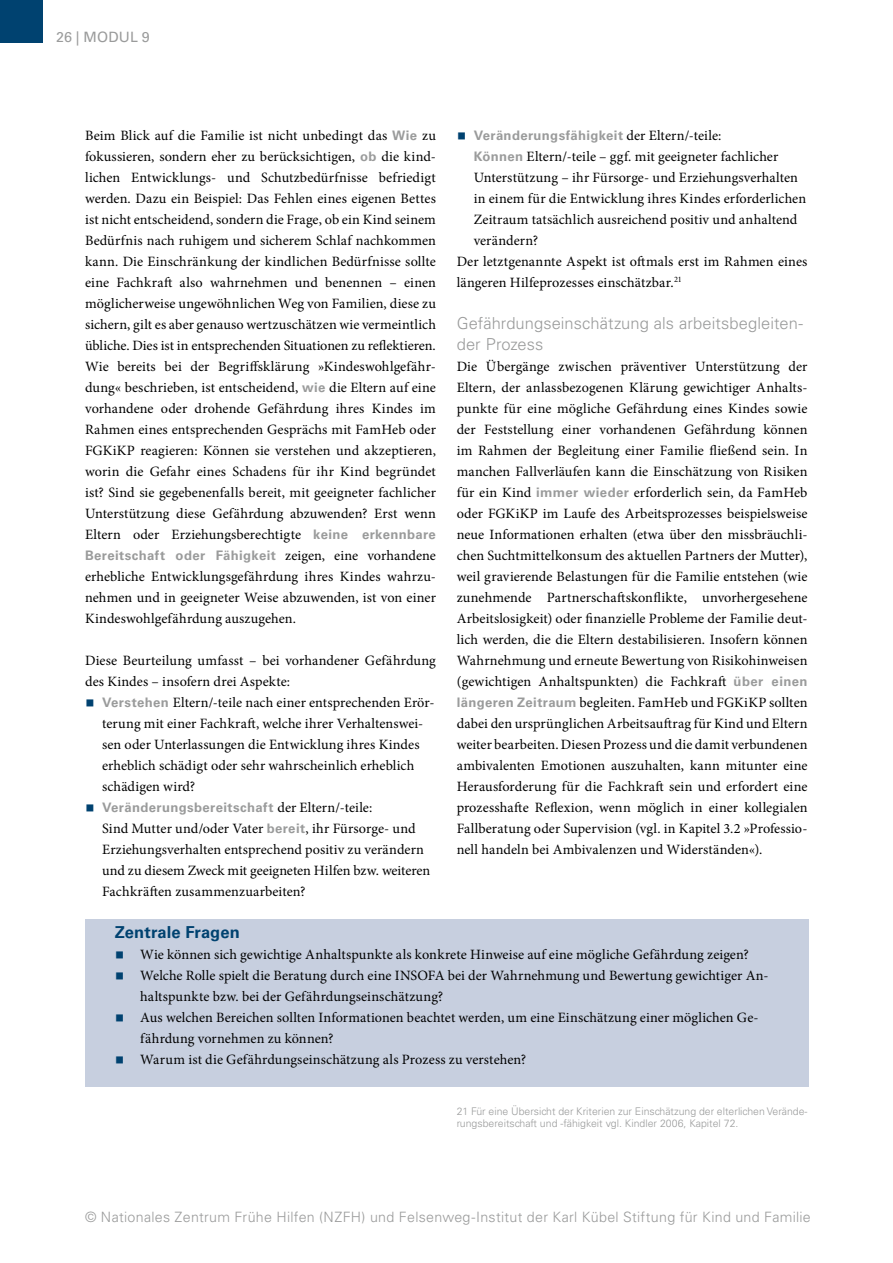
<style>
.page{position:relative;width:893px;height:1263px;background:#fff}
.page>*{position:absolute;margin:0;border:0;box-sizing:border-box;transform-origin:0 0}
.t1{font:300 16.5px/21px "Univers LT Std";letter-spacing:.005em;color:#9a9b9b}
.t2{font:700 16.5px "Univers LT Std";letter-spacing:.005em;color:#004270}
.t3{font:14.25px/21px "Minion Pro";letter-spacing:.005em;color:#000}
.t4{font:300 14.25px "Univers LT Std";letter-spacing:.02em;color:#9a9b9b}
.t5{font:14.25px "Univers LT Std";letter-spacing:.005em;color:#9a9b9b}
.t6{font:700 13.2px "Univers LT Std";letter-spacing:.03em;color:#9a9b9b}
.t7{font:300 10.5px/12.1px "Univers LT Std";color:#9a9b9b}
.s1{font-family:"Univers LT Std";font-weight:700;font-size:13.2px;color:#9a9b9b}
.s2{font-family:"Minion Pro";font-weight:400;font-size:14.25px;color:#000}
.s3{font-size:24px;color:#004270}
.s4{font-family:"Minion Pro";font-weight:400;font-size:24px;color:#004270}
</style>
<div class="page">
<div style="left:0;top:0;width:43px;height:43px;background:#004270"></div>
<div style="left:85px;top:919px;width:723px;height:167px;background:#c7cfdf"></div>
<p class="t5" style="left:56px;top:29px;width:95px">26 | MODUL 9</p>
<p class="t3" style="left:85px;top:125px;width:352px;text-align:justify">Beim Blick auf die Familie ist nicht unbedingt das <span class="s1">Wie</span> zu fokussieren, sondern eher zu berücksichtigen, <span class="s1">ob</span> die kind&shy;lichen Entwicklungs- und Schutzbedürfnisse befriedigt werden. Dazu ein Beispiel: Das Fehlen eines eigenen Bettes ist nicht entscheidend, sondern die Frage, ob ein Kind seinem Bedürfnis nach ruhigem und sicherem Schlaf nachkommen kann. Die Einschränkung der kindlichen Bedürfnisse sollte eine Fachkraft also wahrnehmen und benennen – einen möglicherweise ungewöhnlichen Weg von Familien, diese zu sichern, gilt es aber genauso wertzuschätzen wie vermeintlich übliche. Dies ist in entsprechenden Situationen zu reflektieren.<br>Wie bereits bei der Begriffsklärung »Kindeswohlgefähr&shy;dung« beschrieben, ist entscheidend, <span class="s1">wie</span> die Eltern auf eine vorhandene oder drohende Gefährdung ihres Kindes im Rahmen eines entsprechenden Gesprächs mit FamHeb oder FGKiKP reagieren: Können sie verstehen und akzeptieren, worin die Gefahr eines Schadens für ihr Kind begründet ist? Sind sie gegebenenfalls bereit, mit geeigneter fachlicher Unterstützung diese Gefährdung abzuwenden? Erst wenn Eltern oder Erziehungsberechtigte <span class="s1">keine erkennbare</span></p>
<p class="t6" style="left:85px;top:548px;width:352px">Bereitschaft oder Fähigkeit <span class="s2">zeigen, eine vorhandene</span></p>
<p class="t3" style="left:85px;top:566px;width:352px;text-align:justify">erhebliche Entwicklungsgefährdung ihres Kindes wahrzu&shy;nehmen und in geeigneter Weise abzuwenden, ist von einer Kindeswohlgefährdung auszugehen.</p>
<p class="t3" style="left:85px;top:650px;width:352px">Diese Beurteilung umfasst – bei vorhandener Gefährdung des Kindes – insofern drei Aspekte:</p>
<p class="t3" style="left:102px;top:692px;width:334px;text-indent:-17px"><span class="s3">■</span> <span class="s1">Verstehen</span> Eltern/-teile nach einer entsprechenden Erör&shy;terung mit einer Fachkraft, welche ihrer Verhaltenswei&shy;sen oder Unterlassungen die Entwicklung ihres Kindes erheblich schädigt oder sehr wahrscheinlich erheblich schädigen wird?</p>
<p class="t6" style="left:85px;top:800px;width:289px"><span class="s4">■</span> Veränderungsbereitschaft <span class="s2">der Eltern/-teile:</span></p>
<p class="t3" style="left:102px;top:818px;width:330px">Sind Mutter und/oder Vater <span class="s1">bereit</span>, ihr Fürsorge- und Erziehungsverhalten entsprechend positiv zu verändern und zu diesem Zweck mit geeigneten Hilfen bzw. weiteren Fachkräften zusammenzuarbeiten?</p>
<p class="t6" style="left:457px;top:128px;width:266px"><span class="s4">■</span> Veränderungsfähigkeit <span class="s2">der Eltern/-teile:</span></p>
<p class="t3" style="left:474px;top:146px;width:306px"><span class="s1">Können</span> Eltern/-teile – ggf. mit geeigneter fachlicher</p>
<p class="t3" style="left:474px;top:167px;width:326px">Unterstützung – ihr Fürsorge- und Erziehungsverhalten</p>
<p class="t3" style="left:474px;top:188px;width:334px">in einem für die Entwicklung ihres Kindes erforderlichen</p>
<p class="t3" style="left:474px;top:209px;width:325px">Zeitraum tatsächlich ausreichend positiv und anhaltend</p>
<p class="t3" style="left:474px;top:230px;width:66px">verändern?</p>
<p class="t3" style="left:457px;top:251px;width:352px">Der letztgenannte Aspekt ist oftmals erst im Rahmen eines</p>
<p class="t3" style="left:457px;top:272px;width:227px">längeren Hilfeprozesses einschätzbar.<sup>21</sup></p>
<p class="t1" style="left:457px;top:313px;width:348px">Gefährdungseinschätzung als arbeitsbegleiten&shy;der Prozess</p>
<p class="t3" style="left:457px;top:356px;width:352px;text-align:justify">Die Übergänge zwischen präventiver Unterstützung der Eltern, der anlassbezogenen Klärung gewichtiger Anhalts&shy;punkte für eine mögliche Gefährdung eines Kindes sowie der Feststellung einer vorhandenen Gefährdung können im Rahmen der Begleitung einer Familie fließend sein. In manchen Fallverläufen kann die Einschätzung von Risiken für ein Kind <span class="s1">immer wieder</span> erforderlich sein, da FamHeb oder FGKiKP im Laufe des Arbeitsprozesses beispielsweise neue Informationen erhalten (etwa über den missbräuchli&shy;chen Suchtmittelkonsum des aktuellen Partners der Mutter), weil gravierende Belastungen für die Familie entstehen (wie zunehmende Partnerschaftskonflikte, unvorhergesehene Arbeitslosigkeit) oder finanzielle Probleme der Familie deut&shy;lich werden, die die Eltern destabilisieren. Insofern können Wahrnehmung und erneute Bewertung von Risikohinweisen (gewichtigen Anhaltspunkten) die Fachkraft <span class="s1">über einen längeren Zeitraum</span> begleiten. FamHeb und FGKiKP sollten dabei den ursprünglichen Arbeitsauftrag für Kind und Eltern weiter bearbeiten. Diesen Prozess und die damit verbundenen ambivalenten Emotionen auszuhalten, kann mitunter eine Herausforderung für die Fachkraft sein und erfordert eine prozesshafte Reflexion, wenn möglich in einer kollegialen Fallberatung oder Supervision (vgl. in Kapitel 3.2 »Professio&shy;nell handeln bei Ambivalenzen und Widerständen«).</p>
<p class="t2" style="left:115px;top:923px;width:127px">Zentrale Fragen</p>
<p class="t3" style="left:115px;top:944px;width:636px"><span class="s3">■</span> Wie können sich gewichtige Anhaltspunkte als konkrete Hinweise auf eine mögliche Gefährdung zeigen?</p>
<p class="t3" style="left:140px;top:965px;width:630px;text-indent:-26px"><span class="s3">■</span> Welche Rolle spielt die Beratung durch eine INSOFA bei der Wahrnehmung und Bewertung gewichtiger An&shy;haltspunkte bzw. bei der Gefährdungseinschätzung?</p>
<p class="t3" style="left:140px;top:1007px;width:620px;text-indent:-26px"><span class="s3">■</span> Aus welchen Bereichen sollten Informationen beachtet werden, um eine Einschätzung einer möglichen Ge&shy;fährdung vornehmen zu können?</p>
<p class="t3" style="left:115px;top:1049px;width:413px"><span class="s3">■</span> Warum ist die Gefährdungseinschätzung als Prozess zu verstehen?</p>
<p class="t7" style="left:457px;top:1105px;width:352px">21 Für eine Übersicht der Kriterien zur Einschätzung der elterlichen Verände&shy;rungsbereitschaft und -fähigkeit vgl. Kindler 2006, Kapitel 72.</p>
<p class="t4" style="left:85px;top:1208px;width:727px">© Nationales Zentrum Frühe Hilfen (NZFH) und Felsenweg-Institut der Karl Kübel Stiftung für Kind und Familie</p>
</div>
